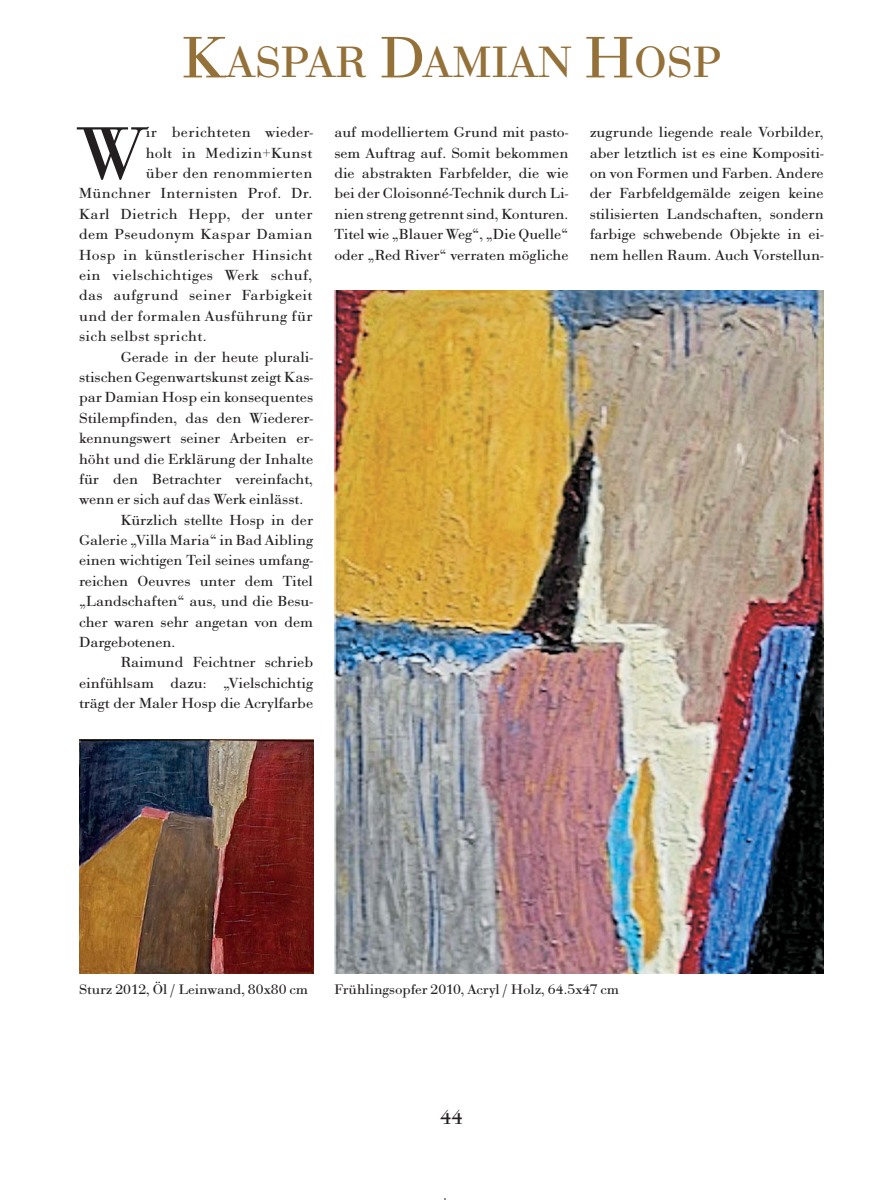
<style>
.page{position:relative;width:890px;height:1200px;background:#fff}
.page>*{position:absolute;margin:0;border:0;box-sizing:border-box;transform-origin:0 0}
.t1{font:76.2px "Bodoni";color:#231f20}
.t2{font:45.6px "Bodoni";color:#947139}
.t3{font:20.85px "Bodoni";color:#231f20}
.t4{font:15.15px/20.4px "Bodoni";color:#231f20;text-align:justify}
.t5{font:15.15px "Bodoni";letter-spacing:.025em;color:#231f20}
.t6{font:14.4px "Bodoni";color:#231f20}
.s1{font-size:60.75px}
</style>
<div class="page">
<img style="left:334px;top:291px;width:489px;height:682px">
<img style="left:79px;top:739px;width:234px;height:234px">
<h2 class="t2" style="left:182px;top:46px;width:540px"><span class="s1">K</span>ASPAR <span class="s1">D</span>AMIAN <span class="s1">H</span>OSP</h2>
<h1 class="t1" style="left:78px;top:126px;width:69px">W</h1>
<p class="t5" style="left:146px;top:127px;width:169px">ir berichteten wieder-</p>
<p class="t5" style="left:146px;top:147px;width:168px">holt in Medizin+Kunst</p>
<p class="t5" style="left:146px;top:168px;width:168px">über den renommierten</p>
<p class="t5" style="left:79px;top:188px;width:235px">Münchner Internisten Prof. Dr.</p>
<p class="t5" style="left:79px;top:208px;width:235px">Karl Dietrich Hepp, der unter</p>
<p class="t5" style="left:79px;top:229px;width:235px">dem Pseudonym Kaspar Damian</p>
<p class="t5" style="left:79px;top:249px;width:235px">Hosp in künstlerischer Hinsicht</p>
<p class="t5" style="left:79px;top:270px;width:235px">ein vielschichtiges Werk schuf,</p>
<p class="t5" style="left:79px;top:290px;width:235px">das aufgrund seiner Farbigkeit</p>
<p class="t5" style="left:79px;top:310px;width:235px">und der formalen Ausführung für</p>
<p class="t5" style="left:79px;top:331px;width:129px">sich selbst spricht.</p>
<p class="t4" style="left:121px;top:348px;width:194px">Gerade in der heute plurali-</p>
<p class="t4" style="left:79px;top:368px;width:235px">stischen Gegenwartskunst zeigt Kas-</p>
<p class="t4" style="left:79px;top:389px;width:235px">par Damian Hosp ein konsequentes</p>
<p class="t4" style="left:79px;top:409px;width:235px">Stilempfinden, das den Wiederer-</p>
<p class="t4" style="left:79px;top:429px;width:235px">kennungswert seiner Arbeiten er-</p>
<p class="t4" style="left:79px;top:450px;width:235px">höht und die Erklärung der Inhalte</p>
<p class="t4" style="left:79px;top:470px;width:235px">für den Betrachter vereinfacht,</p>
<p class="t4" style="left:79px;top:491px;width:225px">wenn er sich auf das Werk einlässt.</p>
<p class="t4" style="left:121px;top:511px;width:194px">Kürzlich stellte Hosp in der</p>
<p class="t4" style="left:79px;top:531px;width:235px">Galerie „Villa Maria“ in Bad Aibling</p>
<p class="t4" style="left:79px;top:552px;width:235px">einen wichtigen Teil seines umfang-</p>
<p class="t4" style="left:79px;top:572px;width:235px">reichen Oeuvres unter dem Titel</p>
<p class="t4" style="left:79px;top:593px;width:235px">„Landschaften“ aus, und die Besu-</p>
<p class="t4" style="left:79px;top:613px;width:235px">cher waren sehr angetan von dem</p>
<p class="t4" style="left:79px;top:633px;width:98px">Dargebotenen.</p>
<p class="t4" style="left:121px;top:654px;width:194px">Raimund Feichtner schrieb</p>
<p class="t4" style="left:79px;top:674px;width:235px">einfühlsam dazu: „Vielschichtig</p>
<p class="t4" style="left:79px;top:694px;width:235px">trägt der Maler Hosp die Acrylfarbe</p>
<p class="t4" style="left:334px;top:124px;width:235px">auf modelliertem Grund mit pasto&shy;sem Auftrag auf. Somit bekommen die abstrakten Farbfelder, die wie bei der Cloisonné-Technik durch Li&shy;nien streng getrennt sind, Konturen.<br>Titel wie „Blauer Weg“, „Die Quelle“ oder „Red River“ verraten mögliche</p>
<p class="t4" style="left:589px;top:124px;width:235px">zugrunde liegende reale Vorbilder, aber letztlich ist es eine Kompositi&shy;on von Formen und Farben. Andere der Farbfeldgemälde zeigen keine stilisierten Landschaften, sondern farbige schwebende Objekte in ei&shy;nem hellen Raum. Auch Vorstellun-</p>
<p class="t6" style="left:79px;top:984px;width:230px">Sturz 2012, Öl / Leinwand, 80x80 cm</p>
<p class="t6" style="left:334px;top:984px;width:286px">Frühlingsopfer 2010, Acryl / Holz, 64.5x47 cm</p>
<h3 class="t3" style="left:440px;top:1110px;width:24px">44</h3>
</div>
